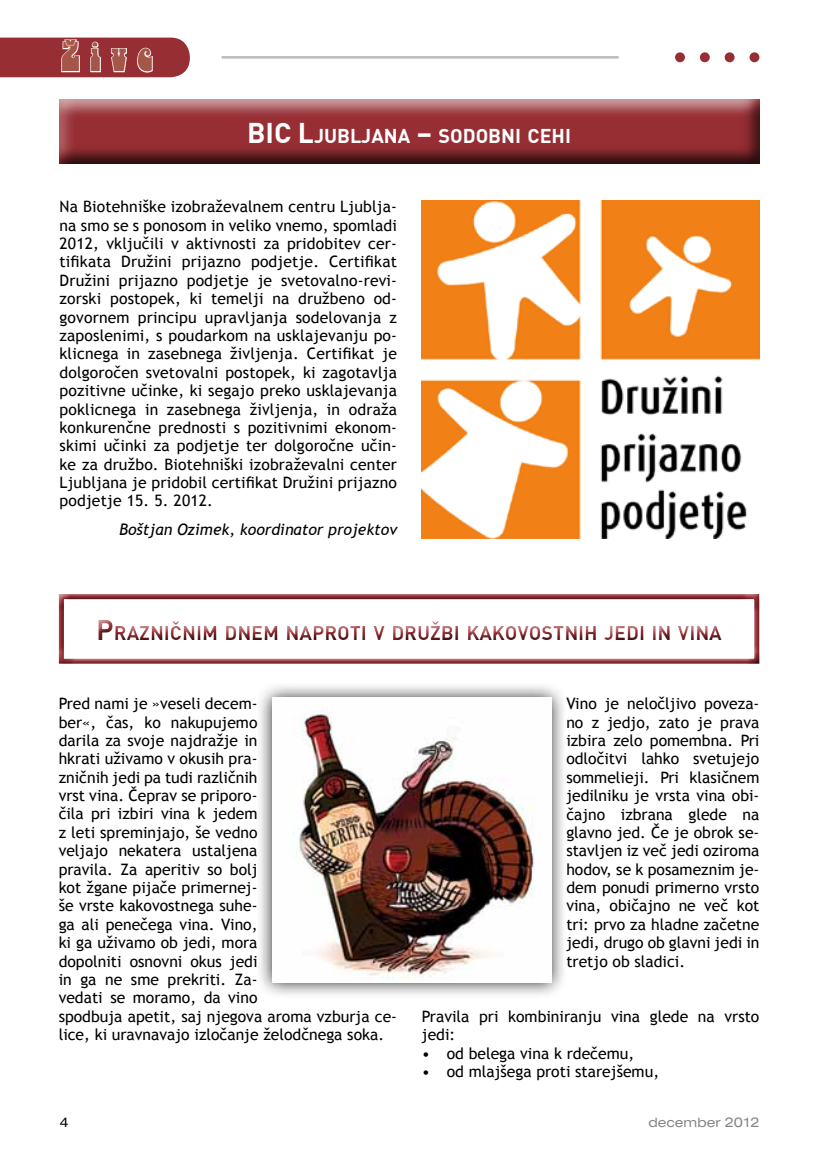
<style>
.page{position:relative;width:819px;height:1166px;background:#fff}
.page>*{position:absolute;margin:0;border:0;box-sizing:border-box;transform-origin:0 0}
.t1{font:43.75px "Bottleneck PEE";color:#a65549}
.t2{font:19.6px "DIN Bold";color:#962e34}
.t3{font:19.6px "DIN Bold";color:#fff}
.t4{font:15.75px/18.4px "Trebuchet MS";color:#000;text-align:justify}
.t5{font:italic 15.75px "Trebuchet MS";color:#000}
.t6{font:14px "Nimbus San DEE Regu Exte";color:#808285}
.t7{font:14px "Nimbus San DEE Regu Exte";color:#000}
.s1{font-size:28px}
</style>
<div class="page">
<div style="left:675px;top:52px;width:10px;height:10px;background:#962e34;border-radius:50%"></div>
<div style="left:699px;top:52px;width:10px;height:10px;background:#962e34;border-radius:50%"></div>
<div style="left:724px;top:52px;width:10px;height:10px;background:#962e34;border-radius:50%"></div>
<div style="left:749px;top:52px;width:10px;height:10px;background:#962e34;border-radius:50%"></div>
<hr style="left:221px;top:56px;width:397px;height:3px;background:#bcbec0">
<svg style="left:0;top:38px;width:190px;height:39px;background:#a1454a"></svg>
<div style="left:58px;top:98px;width:702px;height:67px;background:#000;opacity:.75"></div>
<div style="left:58px;top:594px;width:701px;height:70px;background:#000;opacity:.75"></div>
<img style="left:422px;top:201px;width:337px;height:337px">
<div style="left:255px;top:680px;width:312px;height:319px;background:#000;opacity:.85"></div>
<img style="left:272px;top:697px;width:279px;height:286px">
<h1 class="t1" style="left:61px;top:35px;width:92px">Živc</h1>
<p class="t3" style="left:247px;top:123px;width:322px"><span class="s1">BIC L</span>JUBLJANA <span class="s1">–</span> SODOBNI CEHI</p>
<p class="t4" style="left:60px;top:198px;width:339px">Na Biotehniške izobraževalnem centru Ljublja&shy;na smo se s ponosom in veliko vnemo, spomladi 2012, vključili v aktivnosti za pridobitev cer&shy;tifikata Družini prijazno podjetje. Certifikat Družini prijazno podjetje je svetovalno-revi&shy;zorski postopek, ki temelji na družbeno od&shy;govornem principu upravljanja sodelovanja z zaposlenimi, s poudarkom na usklajevanju po&shy;klicnega in zasebnega življenja. Certifikat je dolgoročen svetovalni postopek, ki zagotavlja pozitivne učinke, ki segajo preko usklajevanja poklicnega in zasebnega življenja, in odraža konkurenčne prednosti s pozitivnimi ekonom&shy;skimi učinki za podjetje ter dolgoročne učin&shy;ke za družbo. Biotehniški izobraževalni center Ljubljana je pridobil certifikat Družini prijazno podjetje 15. 5. 2012.</p>
<p class="t5" style="left:119px;top:520px;width:279px">Boštjan Ozimek, koordinator projektov</p>
<p class="t2" style="left:96px;top:620px;width:627px"><span class="s1">P</span>RAZNIČNIM DNEM NAPROTI V DRUŽBI KAKOVOSTNIH JEDI IN VINA</p>
<p class="t4" style="left:59px;top:694px;width:340px;text-align:left">Pred nami je »veseli decem-<br>ber«, čas, ko nakupujemo<br>darila za svoje najdražje in<br>hkrati uživamo v okusih pra-<br>zničnih jedi pa tudi različnih<br>vrst vina. Čeprav se priporo-<br>čila pri izbiri vina k jedem<br>z leti spreminjajo, še vedno<br>veljajo nekatera ustaljena<br>pravila. Za aperitiv so bolj<br>kot žgane pijače primernej-<br>še vrste kakovostnega suhe-<br>ga ali penečega vina. Vino,<br>ki ga uživamo ob jedi, mora<br>dopolniti osnovni okus jedi<br>in ga ne sme prekriti. Za-<br>vedati se moramo, da vino<br>spodbuja apetit, saj njegova aroma vzburja ce&shy;lice, ki uravnavajo izločanje želodčnega soka.</p>
<p class="t4" style="left:566px;top:695px;width:194px">Vino je neločljivo poveza&shy;no z jedjo, zato je prava izbira zelo pomembna. Pri odločitvi lahko svetujejo sommelieji. Pri klasičnem jedilniku je vrsta vina obi&shy;čajno izbrana glede na glavno jed. Če je obrok se&shy;stavljen iz več jedi oziroma hodov, se k posameznim je&shy;dem ponudi primerno vrsto vina, običajno ne več kot tri: prvo za hladne začetne jedi, drugo ob glavni jedi in tretjo ob sladici.</p>
<p class="t4" style="left:422px;top:1007px;width:339px">Pravila pri kombiniranju vina glede na vrsto jedi:</p>
<p class="t4" style="left:422px;top:1044px;width:214px">• od belega vina k rdečemu,</p>
<p class="t4" style="left:422px;top:1062px;width:239px">• od mlajšega proti starejšemu,</p>
<p class="t7" style="left:60px;top:1114px;width:11px">4</p>
<p class="t6" style="left:648px;top:1114px;width:112px">december 2012</p>
</div>
